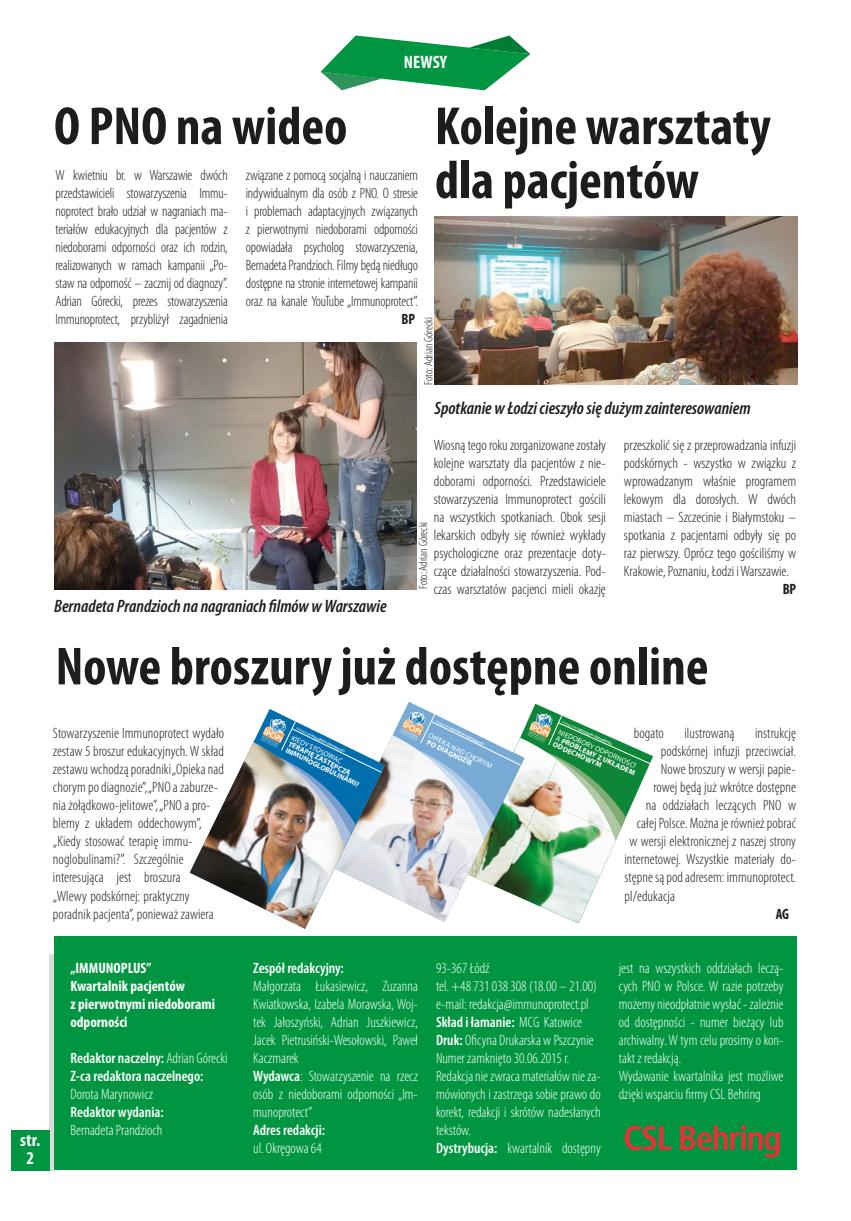
<style>
.page{position:relative;width:851px;height:1221px;background:#fff}
.page>*{position:absolute;margin:0;border:0;box-sizing:border-box;transform-origin:0 0}
.t1{font:700 condensed 54px/54px "Myriad Pro";color:#1d1d1b}
.t2{font:italic 600 condensed 18px "Myriad Pro";color:#1d1d1b}
.t3{font:700 condensed 18px/18.8px "Myriad Pro";color:#fff;text-align:center}
.t4{font:300 condensed 15px/18px "Myriad Pro";letter-spacing:.005em;color:#1d1d1b;text-align:justify}
.t5{font:300 condensed 15px/18px "Myriad Pro";color:#fff}
.t6{font:600 condensed 15px/18px "Myriad Pro";color:#fff}
.t7{font:700 condensed 15px/18px "Myriad Pro";color:#fff}
.t8{font:700 condensed 15px "Myriad Pro";color:#1d1d1b}
.t9{font:300 condensed 12px "Myriad Pro";color:#1d1d1b}
.t10{font:700 7.35px/6.8px "Myriad Pro";color:#fff}
.t11{font:7.35px "Myriad Pro";color:#fff}
.t12{font:700 3.15px "Myriad Pro";color:#fff}
.t13{font:700 3px "Myriad Pro";color:#fff}
.s1{font-weight:400}
.s2{font-weight:300}
.s3{font-weight:600}
</style>
<div class="page">
<hr style="left:50px;top:954px;width:4px;height:216px;background:#dadada">
<div style="left:11px;top:1129px;width:39px;height:41px;background:#009641"></div>
<svg style="left:320px;top:36px;width:210px;height:54px"></svg>
<div style="left:54px;top:936px;width:742px;height:233px;background:#009641"></div>
<svg style="left:624px;top:1125px;width:47px;height:25px"></svg>
<svg style="left:680px;top:1125px;width:99px;height:32px"></svg>
<img style="left:435px;top:216px;width:362px;height:168px">
<img style="left:54px;top:342px;width:362px;height:247px">
<img style="left:190px;top:708px;width:462px;height:220px">
<p class="t3" style="left:404px;top:52px;width:44px">NEWSY</p>
<h1 class="t1" style="left:54px;top:98px;width:295px">O PNO na wideo</h1>
<p class="t4" style="left:56px;top:166px;width:174px">W kwietniu br. w Warszawie dwóch przedstawicieli stowarzyszenia Immu&shy;noprotect brało udział w nagraniach ma&shy;teriałów edukacyjnych dla pacjentów z niedoborami odporności oraz ich rodzin, realizowanych w ramach kampanii „Po&shy;staw na odporność – zacznij od diagnozy”.<br>Adrian Górecki, prezes stowarzyszenia Immunoprotect, przybliżył zagadnienia</p>
<p class="t4" style="left:246px;top:166px;width:174px">związane z pomocą socjalną i nauczaniem indywidualnym dla osób z PNO. O stresie i problemach adaptacyjnych związanych z pierwotnymi niedoborami odporności opowiadała psycholog stowarzyszenia, Bernadeta Prandzioch. Filmy będą niedługo dostępne na stronie internetowej kampanii oraz na kanale YouTube „Immunoprotect”.</p>
<h1 class="t1" style="left:435px;top:98px;width:337px">Kolejne warsztaty dla pacjentów</h1>
<p class="t8" style="left:401px;top:310px;width:15px">BP</p>
<p class="t9" style="left:421px;top:384px;width:69px;rotate:-90deg">Foto: Adrian Górecki</p>
<p class="t2" style="left:434px;top:397px;width:317px">Spotkanie w Łodzi cieszyło się dużym zainteresowaniem</p>
<p class="t2" style="left:54px;top:595px;width:334px">Bernadeta Prandzioch na nagraniach filmów w Warszawie</p>
<p class="t4" style="left:433px;top:436px;width:174px">Wiosną tego roku zorganizowane zostały kolejne warsztaty dla pacjentów z nie&shy;doborami odporności. Przedstawiciele stowarzyszenia Immunoprotect gościli na wszystkich spotkaniach. Obok sesji lekarskich odbyły się również wykłady psychologiczne oraz prezentacje doty&shy;czące działalności stowarzyszenia. Pod&shy;czas warsztatów pacjenci mieli okazję</p>
<p class="t4" style="left:624px;top:436px;width:174px">przeszkolić się z przeprowadzania infuzji podskórnych - wszystko w związku z wprowadzanym właśnie programem lekowym dla dorosłych. W dwóch miastach – Szczecinie i Białymstoku – spotkania z pacjentami odbyły się po raz pierwszy. Oprócz tego gościliśmy w Krakowie, Poznaniu, Łodzi i Warszawie.</p>
<p class="t9" style="left:416px;top:589px;width:69px;rotate:-90deg">Foto: Adrian Górecki</p>
<p class="t8" style="left:782px;top:580px;width:15px">BP</p>
<h1 class="t1" style="left:56px;top:638px;width:654px">Nowe broszury już dostępne online</h1>
<p class="t4" style="left:53px;top:724px;width:173px;text-align:left">Stowarzyszenie Immunoprotect wydało zestaw 5 broszur edukacyjnych. W skład zestawu wchodzą poradniki „Opieka nad chorym po diagnozie”, „PNO a zaburze&shy;nia żołądkowo-jelitowe”, „PNO a pro&shy;blemy z układem oddechowym”, „Kiedy stosować terapię immu&shy;noglobulinami?”. Szczególnie interesująca jest broszura<br>„Wlewy podskórnej: praktyczny poradnik pacjenta”, ponieważ zawiera</p>
<p class="t4" style="left:633px;top:724px;width:31px">bogato</p>
<p class="t4" style="left:684px;top:724px;width:52px">ilustrowaną</p>
<p class="t4" style="left:755px;top:724px;width:42px">instrukcję</p>
<p class="t13" style="left:436px;top:719px;width:55px;rotate:26deg"><span class="s1">PIERWOTNE</span> NIEDOBORY ODPORNOŚCI</p>
<p class="t12" style="left:564px;top:720px;width:55px;rotate:24deg"><span class="s1">PIERWOTNE</span> NIEDOBORY ODPORNOŚCI</p>
<p class="t13" style="left:297px;top:726px;width:55px;rotate:26deg"><span class="s1">PIERWOTNE</span> NIEDOBORY ODPORNOŚCI</p>
<p class="t10" style="left:560px;top:728px;width:88px;rotate:24deg"><span class="s1">NIEDOBORY ODPORNOŚCI<br>A</span> PROBLEMY Z UKŁADEM<br>ODDECHOWYM</p>
<p class="t11" style="left:431px;top:731px;width:72px;rotate:26deg">OPIEKA NAD CHORYM</p>
<p class="t11" style="left:294px;top:733px;width:57px;rotate:26deg">KIEDY STOSOWAĆ</p>
<p class="t10" style="left:429px;top:738px;width:51px;rotate:26deg">PO DIAGNOZIE</p>
<p class="t10" style="left:290px;top:740px;width:82px;rotate:26deg">TERAPIĘ ZASTĘPCZĄ<br>IMMUNOGLOBULINAMI?</p>
<p class="t4" style="left:660px;top:742px;width:136px">podskórnej infuzji przeciwciał.</p>
<p class="t4" style="left:660px;top:760px;width:137px">Nowe broszury w wersji papie-</p>
<p class="t4" style="left:653px;top:778px;width:144px">rowej będą już wkrótce dostępne</p>
<p class="t4" style="left:645px;top:796px;width:152px">na oddziałach leczących PNO w</p>
<p class="t4" style="left:636px;top:814px;width:161px">całej Polsce. Można je również pobrać</p>
<p class="t4" style="left:629px;top:832px;width:168px">w wersji elektronicznej z naszej strony</p>
<p class="t4" style="left:624px;top:850px;width:173px">internetowej. Wszystkie materiały do-</p>
<p class="t4" style="left:624px;top:868px;width:173px">stępne są pod adresem: immunoprotect.</p>
<p class="t4" style="left:624px;top:886px;width:52px">pl/edukacja</p>
<p class="t8" style="left:775px;top:904px;width:15px">AG</p>
<p class="t3" style="left:20px;top:1129px;width:22px">str.<br>2</p>
<p class="t7" style="left:70px;top:958px;width:146px">„IMMUNOPLUS”<br>Kwartalnik pacjentów<br>z pierwotnymi niedoborami odporności</p>
<p class="t6" style="left:70px;top:1048px;width:158px">Redaktor naczelny: <span class="s2">Adrian Górecki<br></span>Z-ca redaktora naczelnego:</p>
<p class="t5" style="left:70px;top:1084px;width:84px">Dorota Marynowicz</p>
<p class="t6" style="left:70px;top:1102px;width:95px">Redaktor wydania:</p>
<p class="t5" style="left:70px;top:1120px;width:93px">Bernadeta Prandzioch</p>
<p class="t6" style="left:253px;top:958px;width:92px">Zespół redakcyjny:</p>
<p class="t5" style="left:253px;top:976px;width:166px">Małgorzata Łukasiewicz, Zuzanna<br>Kwiatkowska, Izabela Morawska, Woj&shy;tek Jałoszyński, Adrian Juszkiewicz,<br>Jacek Pietrusiński-Wesołowski, Paweł<br>Kaczmarek<br><span class="s3">Wydawca</span>: Stowarzyszenie na rzecz osób z niedoborami odporności „Im&shy;munoprotect”</p>
<p class="t6" style="left:253px;top:1120px;width:73px">Adres redakcji:</p>
<p class="t5" style="left:253px;top:1138px;width:70px">ul. Okręgowa 64</p>
<p class="t5" style="left:436px;top:958px;width:166px">93-367 Łódź<br>tel. +48 731 038 308 (18.00 – 21.00) e-mail: redakcja@immunoprotect.pl<br><span class="s3">Skład i łamanie:</span> MCG Katowice<br><span class="s3">Druk:</span> Oficyna Drukarska w Pszczynie<br>Numer zamknięto 30.06.2015 r.<br>Redakcja nie zwraca materiałów nie za&shy;mówionych i zastrzega sobie prawo do korekt, redakcji i skrótów nadesłanych tekstów.<br><span class="s3">Dystrybucja:</span> kwartalnik dostępny</p>
<p class="t5" style="left:618px;top:958px;width:166px">jest na wszystkich oddziałach leczą&shy;cych PNO w Polsce. W razie potrzeby możemy nieodpłatnie wysłać - zależnie od dostępności - numer bieżący lub archiwalny. W tym celu prosimy o kon&shy;takt z redakcją.<br>Wydawanie kwartalnika jest możliwe dzięki wsparciu firmy CSL Behring</p>
</div>
